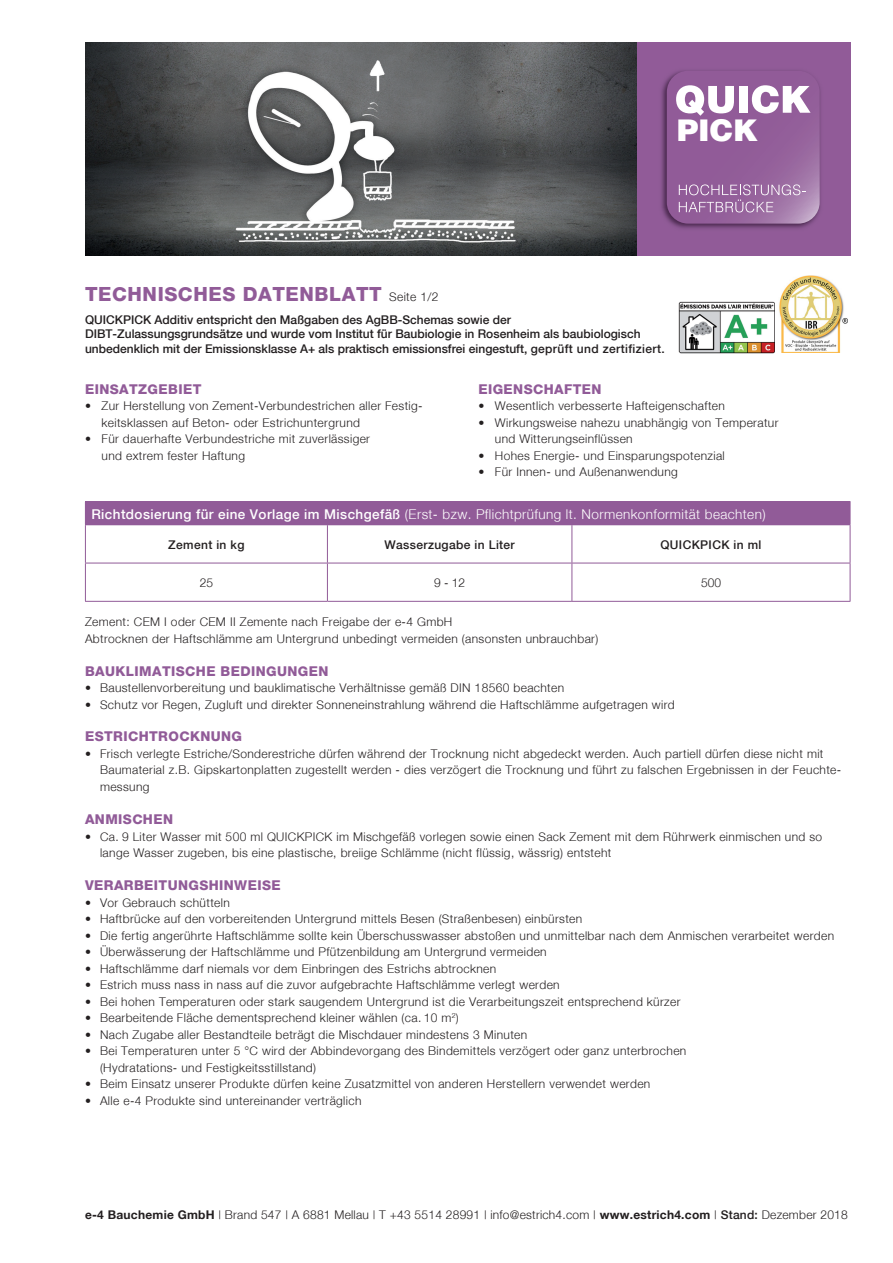
<style>
.page{position:relative;width:893px;height:1263px;background:#fff}
.page>*{position:absolute;margin:0;border:0;box-sizing:border-box;transform-origin:0 0}
.t1{font:900 29.85px "Helvetica";color:#fff}
.t2{font:800 19.5px "Helvetica Neue";letter-spacing:.03em;color:#915b98}
.t3{font:800 13.5px "Helvetica Neue";letter-spacing:.03em;color:#915b98}
.t4{font:300 13.5px "Helvetica Neue";letter-spacing:.03em;color:#fff}
.t5{font:300 12px "Helvetica Neue";letter-spacing:.03em;color:#231f20}
.t6{font:500 12px/14.4px "Helvetica Neue";color:#231f20}
.t7{font:500 12px "Helvetica Neue";letter-spacing:.03em;color:#231f20}
.s1{font-weight:300;font-size:12px;color:#231f20}
.s2{font-weight:500}
.s3{font-weight:700}
</style>
<div class="page">
<img style="left:85px;top:43px;width:552px;height:213px">
<div style="left:637px;top:43px;width:213px;height:213px;background:#915b98"></div>
<img style="left:661px;top:70px;width:160px;height:159px">
<svg style="left:667px;top:71px;width:153px;height:153px"></svg>
<div style="left:85px;top:501px;width:765px;height:24px;background:#915b98"></div>
<svg style="left:850px;top:502px;width:1px;height:22px"></svg>
<hr style="left:85px;top:525px;width:1px;height:38px;background:#915b98">
<hr style="left:327px;top:525px;width:1px;height:38px;background:#915b98">
<hr style="left:572px;top:525px;width:1px;height:38px;background:#915b98">
<hr style="left:850px;top:525px;width:1px;height:38px;background:#915b98">
<hr style="left:85px;top:563px;width:242px;height:1px;background:#915b98">
<hr style="left:85px;top:563px;width:1px;height:38px;background:#915b98">
<hr style="left:327px;top:563px;width:245px;height:1px;background:#915b98">
<hr style="left:327px;top:563px;width:1px;height:38px;background:#915b98">
<hr style="left:572px;top:563px;width:278px;height:1px;background:#915b98">
<hr style="left:572px;top:563px;width:1px;height:38px;background:#915b98">
<hr style="left:850px;top:563px;width:1px;height:38px;background:#915b98">
<hr style="left:85px;top:601px;width:242px;height:1px;background:#915b98">
<hr style="left:327px;top:601px;width:245px;height:1px;background:#915b98">
<hr style="left:572px;top:601px;width:278px;height:1px;background:#915b98">
<img style="left:678px;top:301px;width:97px;height:53px">
<img style="left:779px;top:275px;width:69px;height:78px">
<p class="t1" style="left:677px;top:110px;width:83px">PICK</p>
<p class="t2" style="left:85px;top:283px;width:355px">TECHNISCHES DATENBLATT <span class="s1">Seite 1/2</span></p>
<p class="t6" style="left:85px;top:313px;width:427px">QUICKPICK Additiv entspricht den Maßgaben des AgBB-Schemas sowie der</p>
<p class="t6" style="left:85px;top:327px;width:581px">DIBT-Zulassungsgrundsätze und wurde vom Institut für Baubiologie in Rosenheim als baubiologisch unbedenklich mit der Emissionsklasse A+ als praktisch emissionsfrei eingestuft, geprüft und zertifiziert.</p>
<p class="t3" style="left:85px;top:381px;width:118px">EINSATZGEBIET</p>
<p class="t5" style="left:85px;top:399px;width:339px">• Zur Herstellung von Zement-Verbundestrichen aller Festig-</p>
<p class="t5" style="left:102px;top:415px;width:260px">keitsklassen auf Beton- oder Estrichuntergrund</p>
<p class="t5" style="left:85px;top:432px;width:287px">• Für dauerhafte Verbundestriche mit zuverlässiger</p>
<p class="t5" style="left:102px;top:448px;width:145px">und extrem fester Haftung</p>
<p class="t3" style="left:478px;top:381px;width:125px">EIGENSCHAFTEN</p>
<p class="t5" style="left:478px;top:399px;width:248px">• Wesentlich verbesserte Hafteigenschaften</p>
<p class="t5" style="left:478px;top:415px;width:302px">• Wirkungsweise nahezu unabhängig von Temperatur</p>
<p class="t5" style="left:495px;top:432px;width:139px">und Witterungseinflüssen</p>
<p class="t5" style="left:478px;top:448px;width:248px">• Hohes Energie- und Einsparungspotenzial</p>
<p class="t5" style="left:478px;top:465px;width:201px">• Für Innen- und Außenanwendung</p>
<p class="t4" style="left:91px;top:506px;width:676px"><span class="s2">Richtdosierung für eine Vorlage im Mischgefäß</span> (Erst- bzw. Pflichtprüfung lt. Normenkonformität beachten)</p>
<p class="t7" style="left:168px;top:537px;width:78px">Zement in kg</p>
<p class="t7" style="left:384px;top:537px;width:132px">Wasserzugabe in Liter</p>
<p class="t7" style="left:660px;top:537px;width:103px">QUICKPICK in ml</p>
<p class="t5" style="left:200px;top:576px;width:15px">25</p>
<p class="t5" style="left:434px;top:576px;width:33px">9 - 12</p>
<p class="t5" style="left:701px;top:576px;width:22px">500</p>
<p class="t5" style="left:85px;top:615px;width:369px">Zement: CEM I oder CEM II Zemente nach Freigabe der e-4 GmbH</p>
<p class="t5" style="left:85px;top:631px;width:515px">Abtrocknen der Haftschlämme am Untergrund unbedingt vermeiden (ansonsten unbrauchbar)</p>
<p class="t3" style="left:85px;top:663px;width:245px">BAUKLIMATISCHE BEDINGUNGEN</p>
<p class="t5" style="left:85px;top:681px;width:481px">• Baustellenvorbereitung und bauklimatische Verhältnisse gemäß DIN 18560 beachten</p>
<p class="t5" style="left:85px;top:697px;width:591px">• Schutz vor Regen, Zugluft und direkter Sonneneinstrahlung während die Haftschlämme aufgetragen wird</p>
<p class="t3" style="left:85px;top:729px;width:159px">ESTRICHTROCKNUNG</p>
<p class="t5" style="left:85px;top:746px;width:740px">• Frisch verlegte Estriche/Sonderestriche dürfen während der Trocknung nicht abgedeckt werden. Auch partiell dürfen diese nicht mit</p>
<p class="t5" style="left:100px;top:763px;width:743px">Baumaterial z.B. Gipskartonplatten zugestellt werden - dies verzögert die Trocknung und führt zu falschen Ergebnissen in der Feuchte-</p>
<p class="t5" style="left:100px;top:779px;width:51px">messung</p>
<p class="t3" style="left:85px;top:811px;width:90px">ANMISCHEN</p>
<p class="t5" style="left:85px;top:829px;width:739px">• Ca. 9 Liter Wasser mit 500 ml QUICKPICK im Mischgefäß vorlegen sowie einen Sack Zement mit dem Rührwerk einmischen und so</p>
<p class="t5" style="left:100px;top:846px;width:513px">lange Wasser zugeben, bis eine plastische, breiige Schlämme (nicht flüssig, wässrig) entsteht</p>
<p class="t3" style="left:85px;top:877px;width:197px">VERARBEITUNGSHINWEISE</p>
<p class="t5" style="left:85px;top:895px;width:146px">• Vor Gebrauch schütteln</p>
<p class="t5" style="left:85px;top:912px;width:499px">• Haftbrücke auf den vorbereitenden Untergrund mittels Besen (Straßenbesen) einbürsten</p>
<p class="t5" style="left:85px;top:928px;width:751px">• Die fertig angerührte Haftschlämme sollte kein Überschusswasser abstoßen und unmittelbar nach dem Anmischen verarbeitet werden</p>
<p class="t5" style="left:85px;top:945px;width:463px">• Überwässerung der Haftschlämme und Pfützenbildung am Untergrund vermeiden</p>
<p class="t5" style="left:85px;top:961px;width:413px">• Haftschlämme darf niemals vor dem Einbringen des Estrichs abtrocknen</p>
<p class="t5" style="left:85px;top:978px;width:476px">• Estrich muss nass in nass auf die zuvor aufgebrachte Haftschlämme verlegt werden</p>
<p class="t5" style="left:85px;top:994px;width:597px">• Bei hohen Temperaturen oder stark saugendem Untergrund ist die Verarbeitungszeit entsprechend kürzer</p>
<p class="t5" style="left:85px;top:1011px;width:375px">• Bearbeitende Fläche dementsprechend kleiner wählen (ca. 10 m<sup>2</sup>)</p>
<p class="t5" style="left:85px;top:1027px;width:444px">• Nach Zugabe aller Bestandteile beträgt die Mischdauer mindestens 3 Minuten</p>
<p class="t5" style="left:85px;top:1044px;width:603px">• Bei Temperaturen unter 5 °C wird der Abbindevorgang des Bindemittels verzögert oder ganz unterbrochen</p>
<p class="t5" style="left:100px;top:1060px;width:217px">(Hydratations- und Festigkeitsstillstand)</p>
<p class="t5" style="left:85px;top:1077px;width:567px">• Beim Einsatz unserer Produkte dürfen keine Zusatzmittel von anderen Herstellern verwendet werden</p>
<p class="t5" style="left:85px;top:1093px;width:278px">• Alle e-4 Produkte sind untereinander verträglich</p>
<p class="t5" style="left:85px;top:1207px;width:764px"><span class="s3">e-4 Bauchemie GmbH</span> | Brand 547 | A 6881 Mellau | T +43 5514 28991 | info@estrich4.com | <span class="s3">www.estrich4.com</span> | <span class="s2">Stand:</span> Dezember 2018</p>
</div>
